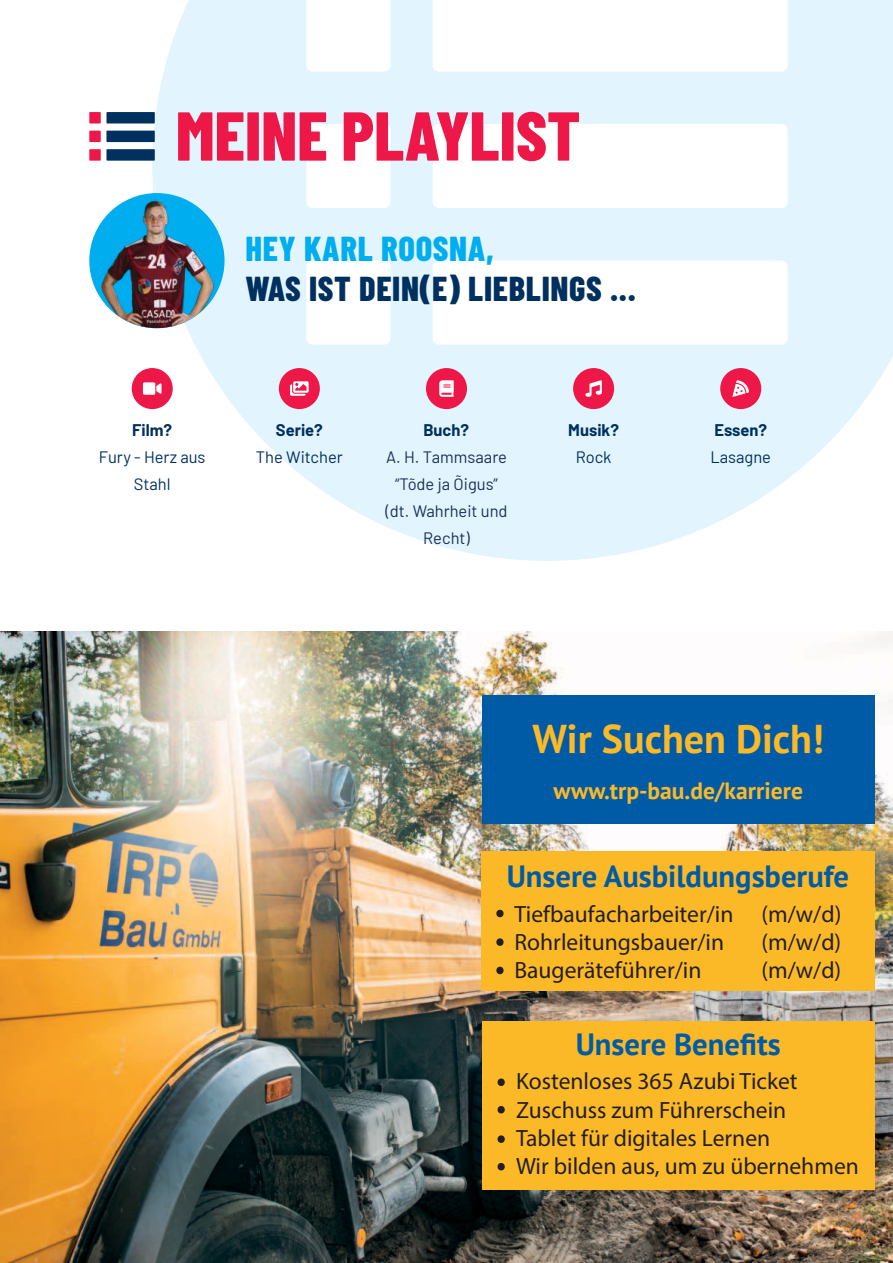
<style>
.page{position:relative;width:893px;height:1263px;background:#fff}
.page>*{position:absolute;margin:0;border:0;box-sizing:border-box;transform-origin:0 0}
.t1{font:800 69px "Barlow Condensed";color:#ed1847}
.t2{font:700 40.05px "PT Sans";color:#fcb927}
.t3{font:800 34.5px "Barlow Condensed";letter-spacing:.02em;color:#00305f}
.t4{font:800 34.5px "Barlow Condensed";letter-spacing:.02em;color:#00aeef}
.t5{font:700 30.6px "PT Sans";color:#005ba7}
.t6{font:23.55px/28.3px "Myriad Pro";color:#231f20}
.t7{font:700 23.55px "PT Sans";color:#fcb927}
.t8{font:16.5px/27px "Barlow";color:#19315b;text-align:center}
.t9{font:16.5px/27px "Barlow";color:#00305f;text-align:center}
.t10{font:700 16.5px "Barlow";color:#00305f}
</style>
<div class="page">
<svg style="left:152px;top:0;width:741px;height:561px;fill:#e2f4fd"></svg>
<div style="left:426px;top:368px;width:41px;height:41px;background:#ed1847;border-radius:50%"></div>
<div style="left:573px;top:368px;width:41px;height:41px;background:#ed1847;border-radius:50%"></div>
<div style="left:279px;top:368px;width:41px;height:41px;background:#ed1847;border-radius:50%"></div>
<svg style="left:290px;top:381px;width:19px;height:15px"></svg>
<div style="left:132px;top:368px;width:41px;height:41px;background:#ed1847;border-radius:50%"></div>
<div style="left:720px;top:368px;width:41px;height:41px;background:#ed1847;border-radius:50%"></div>
<svg style="left:439px;top:380px;width:15px;height:17px"></svg>
<div style="left:106px;top:112px;width:49px;height:11px;background:#00305f"></div>
<div style="left:106px;top:131px;width:49px;height:11px;background:#00305f"></div>
<div style="left:106px;top:149px;width:49px;height:12px;background:#00305f"></div>
<div style="left:89px;top:112px;width:12px;height:11px;background:#ed1847"></div>
<div style="left:89px;top:131px;width:12px;height:11px;background:#ed1847"></div>
<div style="left:89px;top:149px;width:12px;height:12px;background:#ed1847"></div>
<svg style="left:143px;top:382px;width:19px;height:13px"></svg>
<svg style="left:585px;top:380px;width:17px;height:17px"></svg>
<svg style="left:732px;top:380px;width:17px;height:17px"></svg>
<img style="left:89px;top:193px;width:135px;height:135px;border-radius:50%">
<img style="left:0;top:631px;width:892px;height:631px">
<div style="left:482px;top:695px;width:392px;height:128px;background:#005ba7"></div>
<div style="left:482px;top:1022px;width:392px;height:168px;background:#fcb927"></div>
<svg style="left:497px;top:1135px;width:8px;height:8px"></svg>
<svg style="left:497px;top:1078px;width:8px;height:8px"></svg>
<svg style="left:497px;top:1106px;width:8px;height:7px"></svg>
<svg style="left:497px;top:1163px;width:8px;height:7px"></svg>
<div style="left:481px;top:851px;width:393px;height:140px;background:#fcb927"></div>
<svg style="left:496px;top:910px;width:8px;height:7px"></svg>
<svg style="left:496px;top:938px;width:8px;height:8px"></svg>
<svg style="left:496px;top:967px;width:8px;height:7px"></svg>
<h1 class="t1" style="left:176px;top:87px;width:406px">MEINE PLAYLIST</h1>
<h3 class="t4" style="left:246px;top:224px;width:250px">HEY KARL ROOSNA,</h3>
<h3 class="t3" style="left:246px;top:264px;width:392px">WAS IST DEIN(E) LIEBLINGS ...</h3>
<p class="t10" style="left:132px;top:418px;width:41px">Film?</p>
<p class="t10" style="left:423px;top:418px;width:47px">Buch?</p>
<p class="t10" style="left:568px;top:418px;width:52px">Musik?</p>
<p class="t10" style="left:714px;top:418px;width:54px">Essen?</p>
<p class="t10" style="left:276px;top:418px;width:48px">Serie?</p>
<p class="t9" style="left:256px;top:442px;width:88px">The Witcher</p>
<p class="t9" style="left:99px;top:442px;width:108px">Fury - Herz aus<br>Stahl</p>
<p class="t8" style="left:386px;top:442px;width:123px">A. H. Tammsaare “Tõde ja Õigus” (dt. Wahrheit und<br>Recht)</p>
<p class="t9" style="left:576px;top:442px;width:37px">Rock</p>
<p class="t9" style="left:710px;top:442px;width:62px">Lasagne</p>
<h2 class="t2" style="left:532px;top:725px;width:293px">Wir Suchen Dich!</h2>
<p class="t7" style="left:554px;top:782px;width:251px">www.trp-bau.de/karriere</p>
<p class="t5" style="left:507px;top:865px;width:344px">Unsere Ausbildungsberufe</p>
<p class="t6" style="left:514px;top:901px;width:328px">Tiefbaufacharbeiter/in (m/w/d)<br>Rohrleitungsbauer/in</p>
<p class="t6" style="left:761px;top:930px;width:81px">(m/w/d)</p>
<p class="t6" style="left:514px;top:958px;width:188px">Baugeräteführer/in</p>
<p class="t6" style="left:761px;top:958px;width:81px">(m/w/d)</p>
<p class="t5" style="left:576px;top:1024px;width:206px">Unsere Benefits</p>
<p class="t6" style="left:516px;top:1069px;width:344px">Kostenloses 365 Azubi Ticket<br>Zuschuss zum Führerschein<br>Tablet für digitales Lernen<br>Wir bilden aus, um zu übernehmen</p>
</div>
